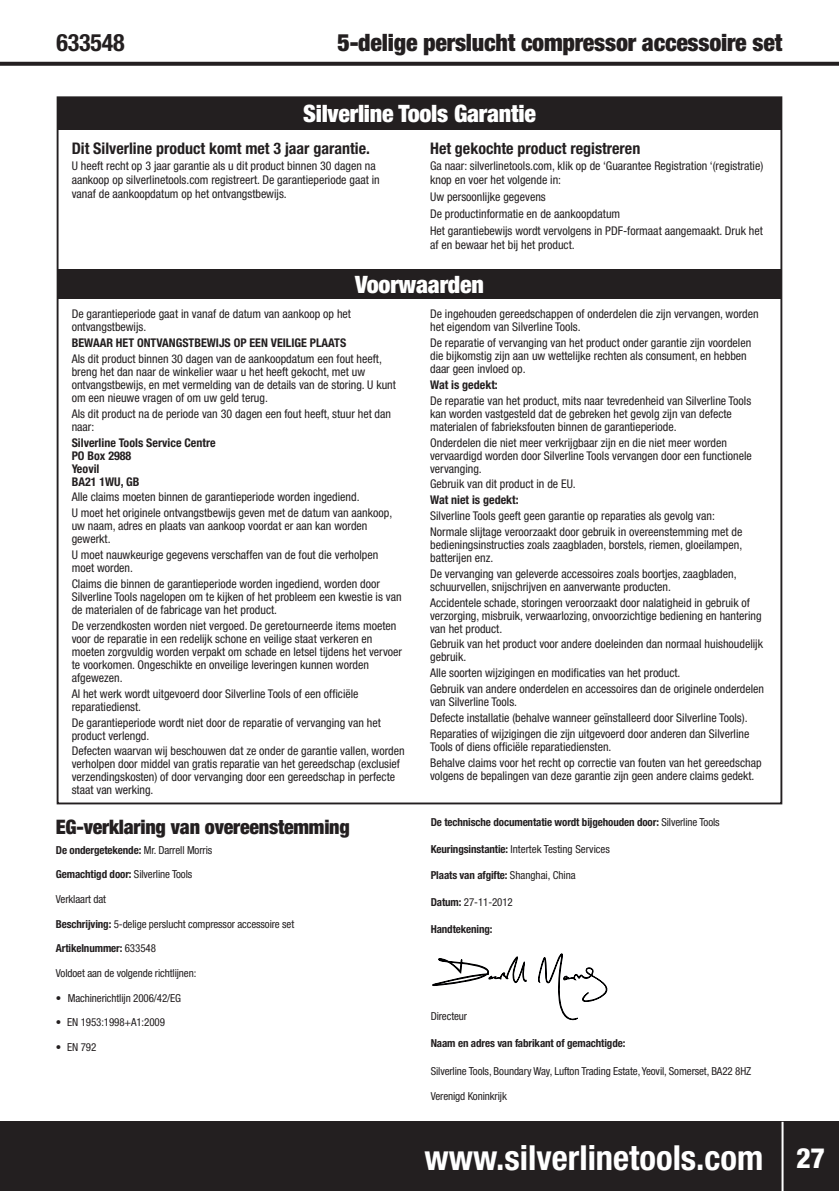
<style>
.page{position:relative;width:839px;height:1191px;background:#fff}
.page>*{position:absolute;margin:0;border:0;box-sizing:border-box;transform-origin:0 0}
.t1{font:700 condensed 34.6px "Helvetica Neue LT Std";color:#fff}
.Heading{font:800 condensed 28px "Helvetica Neue LT Std";color:#fff}
.t2{font:900 condensed 24px "Helvetica Neue LT Std";letter-spacing:-.01em;color:#231f20}
.Heading-2{font:900 condensed 24px "Helvetica Neue LT Std";letter-spacing:-.01em;color:#fff}
.t3{font:700 condensed 24px "Helvetica Neue LT Std";letter-spacing:-.01em;color:#231f20}
.Heading-3{font:900 condensed 20px "Helvetica Neue LT Std";letter-spacing:-.01em;color:#231f20}
.t4{font:700 condensed 16px "Helvetica Neue LT Std";color:#231f20}
.t5{font:condensed 12px/13px "Helvetica Neue LT Std";color:#231f20}
.t6{font:700 condensed 12px/13px "Helvetica Neue LT Std";color:#231f20}
.Body{font:condensed 11px "Helvetica Neue LT Std";letter-spacing:-.01em;color:#231f20}
.Body-2{font:700 condensed 11px "Helvetica Neue LT Std";letter-spacing:-.01em;color:#231f20}
.s1{font-weight:400}
.s2{font-weight:700}
</style>
<div class="page">
<div style="left:0;top:1121px;width:839px;height:69px;background:#231f20"></div>
<svg style="left:0;top:62px;width:839px;height:4px;background:#2f2c2d"></svg>
<hr style="left:782px;top:1121px;width:2px;height:69px;background:#fff">
<svg style="left:538px;top:953px;width:70px;height:67px"></svg>
<svg style="left:432px;top:956px;width:95px;height:30px"></svg>
<div style="left:58px;top:269px;width:724px;height:29px;background:#231f20"></div>
<div style="left:58px;top:97px;width:724px;height:32px;background:#231f20"></div>
<p class="t3" style="left:57px;top:28px;width:69px">633548</p>
<p class="t2" style="left:337px;top:27px;width:446px">5-delige perslucht compressor accessoire set</p>
<p class="Heading-2" style="left:303px;top:98px;width:234px">Silverline Tools Garantie</p>
<p class="t4" style="left:72px;top:138px;width:300px">Dit Silverline product komt met 3 jaar garantie.</p>
<p class="t5" style="left:72px;top:159px;width:310px;line-height:14px">U heeft recht op 3 jaar garantie als u dit product binnen 30 dagen na aankoop op silverlinetools.com registreert. De garantieperiode gaat in vanaf de aankoopdatum op het ontvangstbewijs.</p>
<p class="t4" style="left:430px;top:138px;width:212px">Het gekochte product registreren</p>
<p class="t5" style="left:430px;top:159px;width:335px;line-height:14px">Ga naar: silverlinetools.com, klik op de ‘Guarantee Registration ‘(registratie) knop en voer het volgende in:</p>
<p class="t5" style="left:430px;top:190px;width:117px">Uw persoonlijke gegevens</p>
<p class="t5" style="left:430px;top:207px;width:192px">De productinformatie en de aankoopdatum</p>
<p class="t5" style="left:430px;top:224px;width:334px;line-height:14px">Het garantiebewijs wordt vervolgens in PDF-formaat aangemaakt. Druk het af en bewaar het bij het product.</p>
<p class="Heading-2" style="left:355px;top:269px;width:130px">Voorwaarden</p>
<p class="t5" style="left:72px;top:307px;width:281px">De garantieperiode gaat in vanaf de datum van aankoop op het ontvangstbewijs.</p>
<p class="t6" style="left:72px;top:336px;width:276px">BEWAAR HET ONTVANGSTBEWIJS OP EEN VEILIGE PLAATS</p>
<p class="t5" style="left:72px;top:352px;width:326px">Als dit product binnen 30 dagen van de aankoopdatum een fout heeft, breng het dan naar de winkelier waar u het heeft gekocht, met uw ontvangstbewijs, en met vermelding van de details van de storing. U kunt om een nieuwe vragen of om uw geld terug.</p>
<p class="t5" style="left:72px;top:407px;width:321px">Als dit product na de periode van 30 dagen een fout heeft, stuur het dan naar:</p>
<p class="t6" style="left:72px;top:435px;width:145px">Silverline Tools Service Centre<br>PO Box 2988<br>Yeovil<br>BA21 1WU, GB</p>
<p class="t5" style="left:72px;top:490px;width:289px">Alle claims moeten binnen de garantieperiode worden ingediend.</p>
<p class="t5" style="left:72px;top:506px;width:322px">U moet het originele ontvangstbewijs geven met de datum van aankoop, uw naam, adres en plaats van aankoop voordat er aan kan worden gewerkt.</p>
<p class="t5" style="left:72px;top:548px;width:308px">U moet nauwkeurige gegevens verschaffen van de fout die verholpen moet worden.</p>
<p class="t5" style="left:72px;top:577px;width:331px">Claims die binnen de garantieperiode worden ingediend, worden door<br>Silverline Tools nagelopen om te kijken of het probleem een kwestie is van de materialen of de fabricage van het product.</p>
<p class="t5" style="left:72px;top:619px;width:332px">De verzendkosten worden niet vergoed. De geretourneerde items moeten voor de reparatie in een redelijk schone en veilige staat verkeren en moeten zorgvuldig worden verpakt om schade en letsel tijdens het vervoer te voorkomen. Ongeschikte en onveilige leveringen kunnen worden afgewezen.</p>
<p class="t5" style="left:72px;top:687px;width:288px">Al het werk wordt uitgevoerd door Silverline Tools of een officiële reparatiedienst.</p>
<p class="t5" style="left:72px;top:715px;width:311px">De garantieperiode wordt niet door de reparatie of vervanging van het product verlengd.</p>
<p class="t5" style="left:72px;top:744px;width:334px">Defecten waarvan wij beschouwen dat ze onder de garantie vallen, worden verholpen door middel van gratis reparatie van het gereedschap (exclusief verzendingskosten) of door vervanging door een gereedschap in perfecte staat van werking.</p>
<p class="Heading-3" style="left:56px;top:814px;width:296px">EG-verklaring van overeenstemming</p>
<p class="Body-2" style="left:56px;top:843px;width:158px">De ondergetekende: <span class="s1">Mr. Darrell Morris</span></p>
<p class="Body-2" style="left:56px;top:867px;width:138px">Gemachtigd door: <span class="s1">Silverline Tools</span></p>
<p class="Body" style="left:56px;top:892px;width:52px">Verklaart dat</p>
<p class="Body" style="left:56px;top:917px;width:240px"><span class="s2">Beschrijving:</span> 5-delige perslucht compressor accessoire set</p>
<p class="Body-2" style="left:56px;top:941px;width:102px">Artikelnummer: <span class="s1">633548</span></p>
<p class="Body" style="left:56px;top:966px;width:142px">Voldoet aan de volgende richtlijnen:</p>
<p class="Body" style="left:56px;top:991px;width:127px">• Machinerichtlijn 2006/42/EG</p>
<p class="Body" style="left:56px;top:1015px;width:111px">• EN 1953:1998+A1:2009</p>
<p class="Body" style="left:56px;top:1040px;width:42px">• EN 792</p>
<p class="t5" style="left:430px;top:307px;width:330px">De ingehouden gereedschappen of onderdelen die zijn vervangen, worden het eigendom van Silverline Tools.</p>
<p class="t5" style="left:430px;top:336px;width:323px">De reparatie of vervanging van het product onder garantie zijn voordelen die bijkomstig zijn aan uw wettelijke rechten als consument, en hebben daar geen invloed op.</p>
<p class="t6" style="left:430px;top:378px;width:69px">Wat is gedekt:</p>
<p class="t5" style="left:430px;top:394px;width:323px">De reparatie van het product, mits naar tevredenheid van Silverline Tools kan worden vastgesteld dat de gebreken het gevolg zijn van defecte materialen of fabrieksfouten binnen de garantieperiode.</p>
<p class="t5" style="left:430px;top:436px;width:323px">Onderdelen die niet meer verkrijgbaar zijn en die niet meer worden vervaardigd worden door Silverline Tools vervangen door een functionele vervanging.</p>
<p class="t5" style="left:430px;top:477px;width:147px">Gebruik van dit product in de EU.</p>
<p class="t6" style="left:430px;top:493px;width:90px">Wat niet is gedekt:</p>
<p class="t5" style="left:430px;top:509px;width:286px">Silverline Tools geeft geen garantie op reparaties als gevolg van:</p>
<p class="t5" style="left:430px;top:525px;width:314px;text-align:justify">Normale slijtage veroorzaakt door gebruik in overeenstemming met de bedieningsinstructies zoals zaagbladen, borstels, riemen, gloeilampen, batterijen enz.</p>
<p class="t5" style="left:430px;top:567px;width:308px">De vervanging van geleverde accessoires zoals boortjes, zaagbladen, schuurvellen, snijschrijven en aanverwante producten.</p>
<p class="t5" style="left:430px;top:596px;width:333px">Accidentele schade, storingen veroorzaakt door nalatigheid in gebruik of verzorging, misbruik, verwaarlozing, onvoorzichtige bediening en hantering van het product.</p>
<p class="t5" style="left:430px;top:637px;width:334px">Gebruik van het product voor andere doeleinden dan normaal huishoudelijk gebruik.</p>
<p class="t5" style="left:430px;top:666px;width:252px">Alle soorten wijzigingen en modificaties van het product.</p>
<p class="t5" style="left:430px;top:682px;width:335px">Gebruik van andere onderdelen en accessoires dan de originele onderdelen van Silverline Tools.</p>
<p class="t5" style="left:430px;top:711px;width:319px">Defecte installatie (behalve wanneer geïnstalleerd door Silverline Tools).</p>
<p class="t5" style="left:430px;top:727px;width:321px">Reparaties of wijzigingen die zijn uitgevoerd door anderen dan Silverline<br>Tools of diens officiële reparatiediensten.</p>
<p class="t5" style="left:430px;top:756px;width:333px">Behalve claims voor het recht op correctie van fouten van het gereedschap volgens de bepalingen van deze garantie zijn geen andere claims gedekt.</p>
<p class="Body-2" style="left:431px;top:815px;width:291px">De technische documentatie wordt bijgehouden door: <span class="s1">Silverline Tools</span></p>
<p class="Body" style="left:431px;top:842px;width:181px"><span class="s2">Keuringsinstantie:</span> Intertek Testing Services</p>
<p class="Body-2" style="left:431px;top:868px;width:146px">Plaats van afgifte: <span class="s1">Shanghai, China</span></p>
<p class="Body" style="left:431px;top:895px;width:84px"><span class="s2">Datum:</span> 27-11-2012</p>
<p class="Body-2" style="left:431px;top:922px;width:63px">Handtekening:</p>
<p class="Body" style="left:431px;top:1009px;width:38px">Directeur</p>
<p class="Body-2" style="left:431px;top:1036px;width:196px">Naam en adres van fabrikant of gemachtigde:</p>
<p class="Body" style="left:431px;top:1064px;width:322px">Silverline Tools, Boundary Way, Lufton Trading Estate, Yeovil, Somerset, BA22 8HZ</p>
<p class="Body" style="left:431px;top:1089px;width:78px">Verenigd Koninkrijk</p>
<p class="t1" style="left:425px;top:1136px;width:340px">www.silverlinetools.com</p>
<p class="Heading" style="left:796px;top:1140px;width:30px">27</p>
</div>
